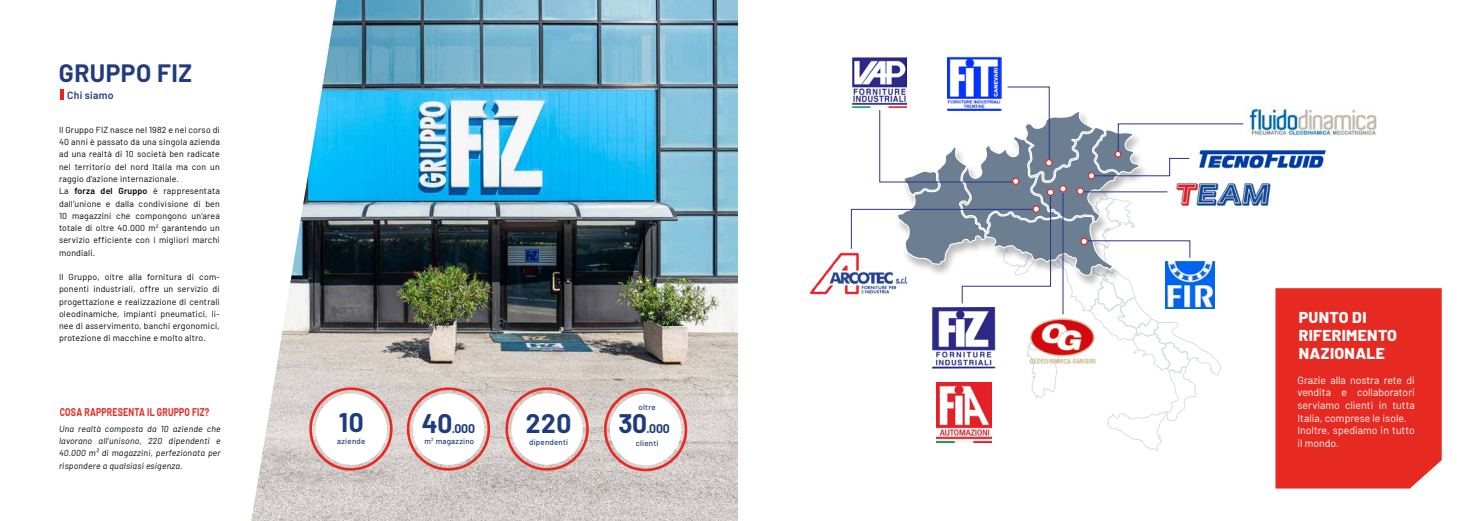
<style>
.page{position:relative;width:1474px;height:521px;background:#fff}
.page>*{position:absolute;margin:0;border:0;box-sizing:border-box;transform-origin:0 0}
.t1{font:700 26.25px "Barlow";color:#1e3c7c}
.t2{font:700 24.5px "Barlow";letter-spacing:.02em;color:#203b7e}
.t3{font:800 15.75px/18px "Barlow";letter-spacing:.02em;color:#fff}
.t4{font:700 12.25px "Barlow";letter-spacing:-.02em;color:#1e3c7c}
.t5{font:700 10.94px "Barlow";letter-spacing:.02em;color:#e62a22;scale:.8 1}
.t6{font:10.5px/12.6px "Barlow";color:#fff}
.t7{font:600 10.5px "Barlow";letter-spacing:.02em;color:#1e3c7c}
.t8{font:8.75px/12.2px "Barlow";letter-spacing:.02em;color:#000}
.t9{font:italic 8.75px/12.2px "Barlow";letter-spacing:.02em;color:#000;text-align:justify}
.t10{font:500 7.88px "Barlow";letter-spacing:.03em;color:#1e3c7c}
.s1{font-weight:600}
.s2{font-size:26.25px}
</style>
<div class="page">
<img style="left:336px;top:0;width:401px;height:521px">
<div style="left:1275px;top:288px;width:166px;height:200px;background:#e62a22"></div>
<img style="left:947px;top:56px;width:54px;height:30px">
<img style="left:1245px;top:106px;width:131px;height:30px">
<img style="left:809px;top:252px;width:41px;height:43px">
<img style="left:1243px;top:183px;width:28px;height:23px">
<img style="left:852px;top:58px;width:54px;height:28px">
<div style="left:315px;top:393px;width:72px;height:72px;background:#fff;border-radius:50%"></div>
<div style="left:511px;top:393px;width:71px;height:72px;background:#fff;border-radius:50%"></div>
<div style="left:413px;top:393px;width:71px;height:72px;background:#fff;border-radius:50%"></div>
<svg style="left:850px;top:86px;width:393px;height:365px"></svg>
<div style="left:309px;top:387px;width:83px;height:84px;border:3px solid #e62a22;border-radius:50%"></div>
<div style="left:407px;top:387px;width:83px;height:84px;border:3px solid #e62a22;border-radius:50%"></div>
<div style="left:505px;top:387px;width:83px;height:84px;border:3px solid #e62a22;border-radius:50%"></div>
<div style="left:610px;top:394px;width:71px;height:71px;background:#fff;border-radius:50%"></div>
<div style="left:604px;top:388px;width:83px;height:83px;border:3px solid #e62a22;border-radius:50%"></div>
<svg style="left:60px;top:4px;width:276px;height:517px"></svg>
<svg style="left:60px;top:90px;width:3px;height:10px"></svg>
<img style="left:1198px;top:150px;width:128px;height:19px">
<h2 class="t2" style="left:59px;top:55px;width:135px">GRUPPO FIZ</h2>
<p class="t7" style="left:67px;top:87px;width:48px">Chi siamo</p>
<p class="t8" style="left:59px;top:123px;width:162px">Il Gruppo FIZ nasce nel 1982 e nel corso di 40 anni è passato da una singola azienda ad una realtà di 10 società ben radicate nel territorio del nord Italia ma con un raggio d’azione internazionale.<br>La <span class="s1">forza del Gruppo</span> è rappresentata dall’unione e dalla condivisione di ben 10 magazzini che compongono un’area totale di oltre 40.000 m<sup>2</sup> garantendo un servizio efficiente con i migliori marchi mondiali.</p>
<p class="t8" style="left:59px;top:270px;width:162px;text-align:justify">Il Gruppo, oltre alla fornitura di com&shy;ponenti industriali, offre un servizio di progettazione e realizzazione di centrali oleodinamiche, impianti pneumatici, li&shy;nee di asservimento, banchi ergonomici, protezione di macchine e molto altro.</p>
<p class="t5" style="left:60px;top:404px;width:188px">COSA RAPPRESENTA IL GRUPPO FIZ?</p>
<p class="t9" style="left:59px;top:422px;width:163px">Una realtà composta da 10 aziende che lavorano all’unisono, 220 dipendenti e 40.000 m² di magazzini, perfezionata per rispondere a qualsiasi esigenza.</p>
<h1 class="t1" style="left:339px;top:403px;width:26px">10</h1>
<p class="t10" style="left:337px;top:436px;width:30px">aziende</p>
<h3 class="t4" style="left:422px;top:419px;width:54px"><span class="s2">40</span>.000</h3>
<p class="t10" style="left:424px;top:435px;width:51px">m<sup>2</sup> magazzino</p>
<h1 class="t1" style="left:526px;top:404px;width:47px">220</h1>
<p class="t10" style="left:529px;top:437px;width:41px">dipendenti</p>
<p class="t10" style="left:638px;top:402px;width:19px">oltre</p>
<h3 class="t4" style="left:618px;top:420px;width:53px"><span class="s2">30</span>.000</h3>
<p class="t10" style="left:635px;top:437px;width:24px">clienti</p>
<h3 class="t3" style="left:1298px;top:307px;width:100px">PUNTO DI<br>RIFERIMENTO<br>NAZIONALE</h3>
<p class="t6" style="left:1297px;top:373px;width:119px">Grazie alla nostra rete di vendita e collaboratori serviamo clienti in tutta<br>Italia, comprese le isole.<br>Inoltre, spediamo in tutto il mondo.</p>
</div>
